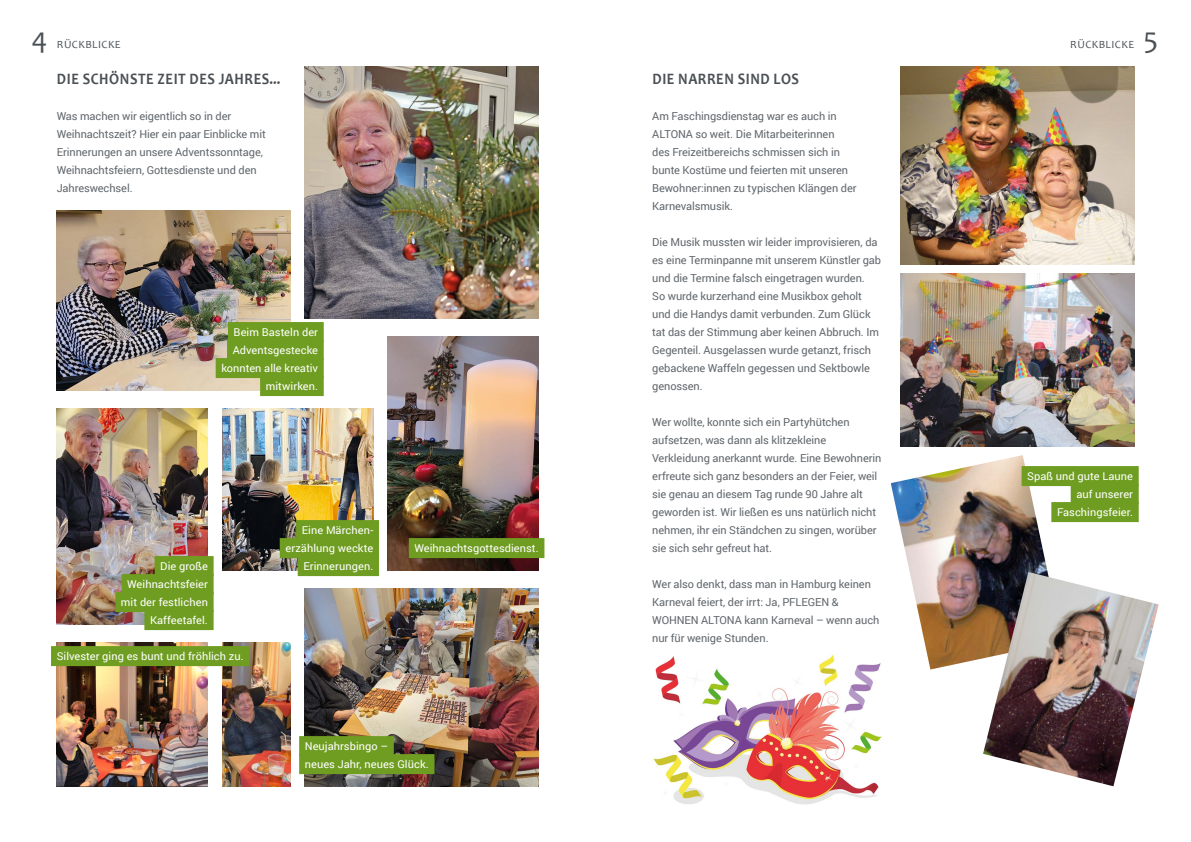
<style>
.page{position:relative;width:1191px;height:842px;background:#fff}
.page>*{position:absolute;margin:0;border:0;box-sizing:border-box;transform-origin:0 0}
.t1{font:30px "Candara";color:#4a5054}
.t2{font:700 16px "Candara";letter-spacing:.04em;color:#4a5054;scale:.9 1}
.t3{font:11px/18px "Roboto";letter-spacing:-.005em;color:#61676c}
.t4{font:11px "Candara";letter-spacing:.04em;color:#4a5054}
.t5{font:10.8px/18px "Roboto";letter-spacing:.005em;color:#fff;text-align:right}
</style>
<div class="page">
<img style="left:653px;top:654px;width:229px;height:151px">
<img style="left:222px;top:408px;width:151px;height:162px">
<img style="left:57px;top:408px;width:151px;height:216px">
<img style="left:57px;top:210px;width:234px;height:180px">
<img style="left:305px;top:66px;width:234px;height:252px">
<img style="left:900px;top:66px;width:234px;height:198px">
<img style="left:900px;top:273px;width:234px;height:174px">
<img style="left:891px;top:455px;width:171px;height:214px">
<img style="left:983px;top:572px;width:175px;height:214px">
<img style="left:387px;top:336px;width:152px;height:234px">
<img style="left:305px;top:588px;width:234px;height:198px">
<img style="left:57px;top:642px;width:151px;height:144px">
<img style="left:222px;top:642px;width:69px;height:144px">
<div style="left:155px;top:556px;width:59px;height:20px;background:#6f9d21"></div>
<div style="left:122px;top:574px;width:92px;height:20px;background:#6f9d21"></div>
<div style="left:115px;top:592px;width:99px;height:20px;background:#6f9d21"></div>
<div style="left:144px;top:610px;width:70px;height:20px;background:#6f9d21"></div>
<div style="left:51px;top:646px;width:198px;height:20px;background:#6f9d21"></div>
<div style="left:299px;top:736px;width:95px;height:20px;background:#6f9d21"></div>
<div style="left:299px;top:754px;width:135px;height:20px;background:#6f9d21"></div>
<div style="left:296px;top:520px;width:83px;height:20px;background:#6f9d21"></div>
<div style="left:280px;top:538px;width:99px;height:20px;background:#6f9d21"></div>
<div style="left:298px;top:556px;width:81px;height:20px;background:#6f9d21"></div>
<div style="left:228px;top:322px;width:96px;height:20px;background:#6f9d21"></div>
<div style="left:227px;top:340px;width:97px;height:20px;background:#6f9d21"></div>
<div style="left:216px;top:358px;width:108px;height:20px;background:#6f9d21"></div>
<div style="left:260px;top:376px;width:64px;height:20px;background:#6f9d21"></div>
<div style="left:409px;top:538px;width:135px;height:20px;background:#6f9d21"></div>
<div style="left:1021px;top:466px;width:117px;height:20px;background:#6f9d21"></div>
<div style="left:1070px;top:484px;width:68px;height:20px;background:#6f9d21"></div>
<div style="left:1051px;top:502px;width:87px;height:20px;background:#6f9d21"></div>
<h1 class="t1" style="left:31px;top:20px;width:17px">4</h1>
<p class="t4" style="left:57px;top:38px;width:65px">RÜCKBLICKE</p>
<p class="t4" style="left:1070px;top:38px;width:65px">RÜCKBLICKE</p>
<h1 class="t1" style="left:1143px;top:20px;width:16px">5</h1>
<h2 class="t2" style="left:57px;top:69px;width:250px">DIE SCHÖNSTE ZEIT DES JAHRES...</h2>
<p class="t3" style="left:57px;top:107px;width:211px">Was machen wir eigentlich so in der Weihnachtszeit? Hier ein paar Einblicke mit Erinnerungen an unsere Adventssonntage, Weihnachtsfeiern, Gottesdienste und den Jahreswechsel.</p>
<p class="t5" style="left:221px;top:323px;width:98px">Beim Basteln der<br>Adventsgestecke konnten alle kreativ mitwirken.</p>
<p class="t5" style="left:121px;top:557px;width:88px">Die große<br>Weihnachtsfeier mit der festlichen<br>Kaffeetafel.</p>
<p class="t5" style="left:57px;top:647px;width:188px">Silvester ging es bunt und fröhlich zu.</p>
<p class="t5" style="left:285px;top:521px;width:89px">Eine Märchen&shy;erzählung weckte<br>Erinnerungen.</p>
<p class="t5" style="left:414px;top:539px;width:126px">Weihnachtsgottesdienst.</p>
<p class="t5" style="left:305px;top:737px;width:125px;text-align:left">Neujahrsbingo –<br>neues Jahr, neues Glück.</p>
<h2 class="t2" style="left:652px;top:69px;width:164px">DIE NARREN SIND LOS</h2>
<p class="t3" style="left:652px;top:107px;width:206px">Am Faschingsdienstag war es auch in ALTONA so weit. Die Mitarbeiterinnen<br>des Freizeitbereichs schmissen sich in bunte Kostüme und feierten mit unseren Bewohner:innen zu typischen Klängen der Karnevalsmusik.</p>
<p class="t3" style="left:652px;top:233px;width:230px">Die Musik mussten wir leider improvisieren, da es eine Terminpanne mit unserem Künstler gab und die Termine falsch eingetragen wurden.<br>So wurde kurzerhand eine Musikbox geholt und die Handys damit verbunden. Zum Glück tat das der Stimmung aber keinen Abbruch. Im Gegenteil. Ausgelassen wurde getanzt, frisch gebackene Waffeln gegessen und Sektbowle genossen.</p>
<p class="t3" style="left:652px;top:413px;width:231px">Wer wollte, konnte sich ein Partyhütchen aufsetzen, was dann als klitzekleine Verkleidung anerkannt wurde. Eine Bewohnerin erfreute sich ganz besonders an der Feier, weil sie genau an diesem Tag runde 90 Jahre alt geworden ist. Wir ließen es uns natürlich nicht nehmen, ihr ein Ständchen zu singen, worüber sie sich sehr gefreut hat.</p>
<p class="t3" style="left:652px;top:575px;width:229px">Wer also denkt, dass man in Hamburg keinen Karneval feiert, der irrt: Ja, PFLEGEN &amp; WOHNEN ALTONA kann Karneval – wenn auch nur für wenige Stunden.</p>
<p class="t5" style="left:1027px;top:467px;width:107px">Spaß und gute Laune auf unserer<br>Faschingsfeier.</p>
</div>
